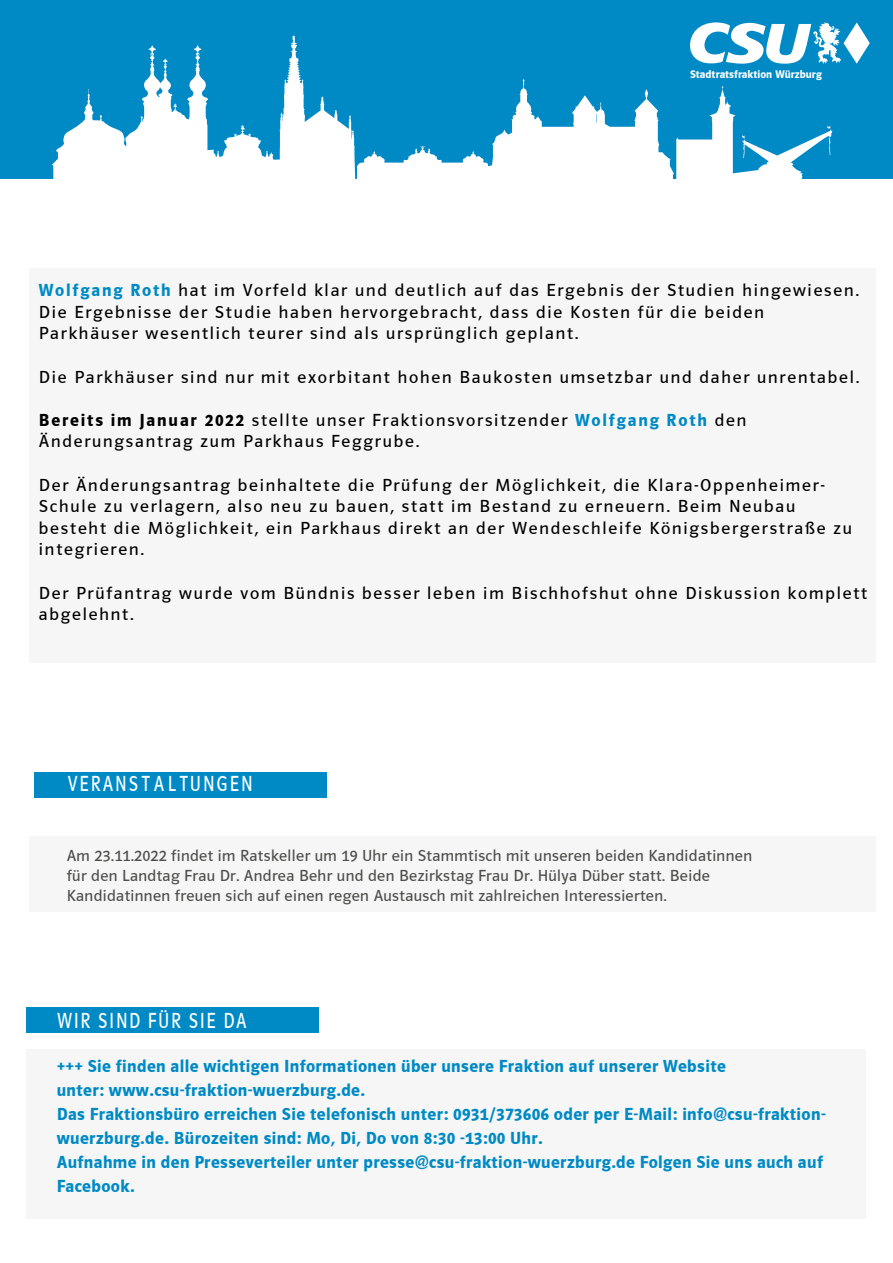
<style>
.page{position:relative;width:893px;height:1263px;background:#fff}
.page>*{position:absolute;margin:0;border:0;box-sizing:border-box;transform-origin:0 0}
.t1{font:22.5px "CSU Schrift 2000";letter-spacing:.1em;color:#fff;scale:.8 1}
.t2{font:22.5px "CSU Schrift 2000";letter-spacing:.12em;color:#fff;scale:.8 1}
.t3{font:18px/21.6px "CSU Schrift 2000";letter-spacing:.1em;color:#000}
.t4{font:700 18px/24px "CSU Schrift 2000";letter-spacing:.02em;color:#008ac5}
.t5{font:16.5px/19.8px "CSU Schrift 2000";letter-spacing:.025em;color:#4e4e4d}
.t6{font:700 11.4px "CSU Schrift 2000";color:#fff}
.s1{font-weight:700;color:#008ac5}
.s2{font-weight:700}
</style>
<div class="page">
<div style="left:0;top:0;width:893px;height:178px;background:#008ac5"></div>
<svg style="left:42px;top:36px;width:800px;height:143px"></svg>
<svg style="left:690px;top:22px;width:180px;height:42px"></svg>
<div style="left:27px;top:1007px;width:292px;height:26px;background:#008ac5"></div>
<div style="left:27px;top:1050px;width:839px;height:169px;background:#f6f6f6"></div>
<div style="left:34px;top:772px;width:293px;height:26px;background:#008ac5"></div>
<div style="left:29px;top:836px;width:847px;height:75px;background:#f6f6f6"></div>
<div style="left:29px;top:269px;width:846px;height:394px;background:#f6f6f6"></div>
<p class="t6" style="left:690px;top:68px;width:133px">Stadtratsfraktion Würzburg</p>
<p class="t3" style="left:39px;top:279px;width:822px"><span class="s1">Wolfgang Roth</span> hat im Vorfeld klar und deutlich auf das Ergebnis der Studien hingewiesen.<br>Die Ergebnisse der Studie haben hervorgebracht, dass die Kosten für die beiden<br>Parkhäuser wesentlich teurer sind als ursprünglich geplant.</p>
<p class="t3" style="left:39px;top:366px;width:822px">Die Parkhäuser sind nur mit exorbitant hohen Baukosten umsetzbar und daher unrentabel.</p>
<p class="t3" style="left:39px;top:409px;width:709px"><span class="s2">Bereits im Januar 2022</span> stellte unser Fraktionsvorsitzender <span class="s1">Wolfgang Roth</span> den<br>Änderungsantrag zum Parkhaus Feggrube.</p>
<p class="t3" style="left:39px;top:474px;width:814px">Der Änderungsantrag beinhaltete die Prüfung der Möglichkeit, die Klara-Oppenheimer-Schule zu verlagern, also neu zu bauen, statt im Bestand zu erneuern. Beim Neubau besteht die Möglichkeit, ein Parkhaus direkt an der Wendeschleife Königsbergerstraße zu integrieren.</p>
<p class="t3" style="left:39px;top:582px;width:830px">Der Prüfantrag wurde vom Bündnis besser leben im Bischhofshut ohne Diskussion komplett abgelehnt.</p>
<p class="t2" style="left:68px;top:771px;width:232px">VERANSTALTUNGEN</p>
<p class="t5" style="left:67px;top:846px;width:687px">Am 23.11.2022 findet im Ratskeller um 19 Uhr ein Stammtisch mit unseren beiden Kandidatinnen für den Landtag Frau Dr. Andrea Behr und den Bezirkstag Frau Dr. Hülya Düber statt. Beide<br>Kandidatinnen freuen sich auf einen regen Austausch mit zahlreichen Interessierten.</p>
<p class="t1" style="left:57px;top:1008px;width:238px">WIR SIND FÜR SIE DA</p>
<p class="t4" style="left:57px;top:1054px;width:770px">+++ Sie finden alle wichtigen Informationen über unsere Fraktion auf unserer Website<br>unter: www.csu-fraktion-wuerzburg.de.<br>Das Fraktionsbüro erreichen Sie telefonisch unter: 0931/373606 oder per E-Mail: info@csu-fraktion&shy;wuerzburg.de. Bürozeiten sind: Mo, Di, Do von 8:30 -13:00 Uhr.<br>Aufnahme in den Presseverteiler unter presse@csu-fraktion-wuerzburg.de Folgen Sie uns auch auf Facebook.</p>
</div>
